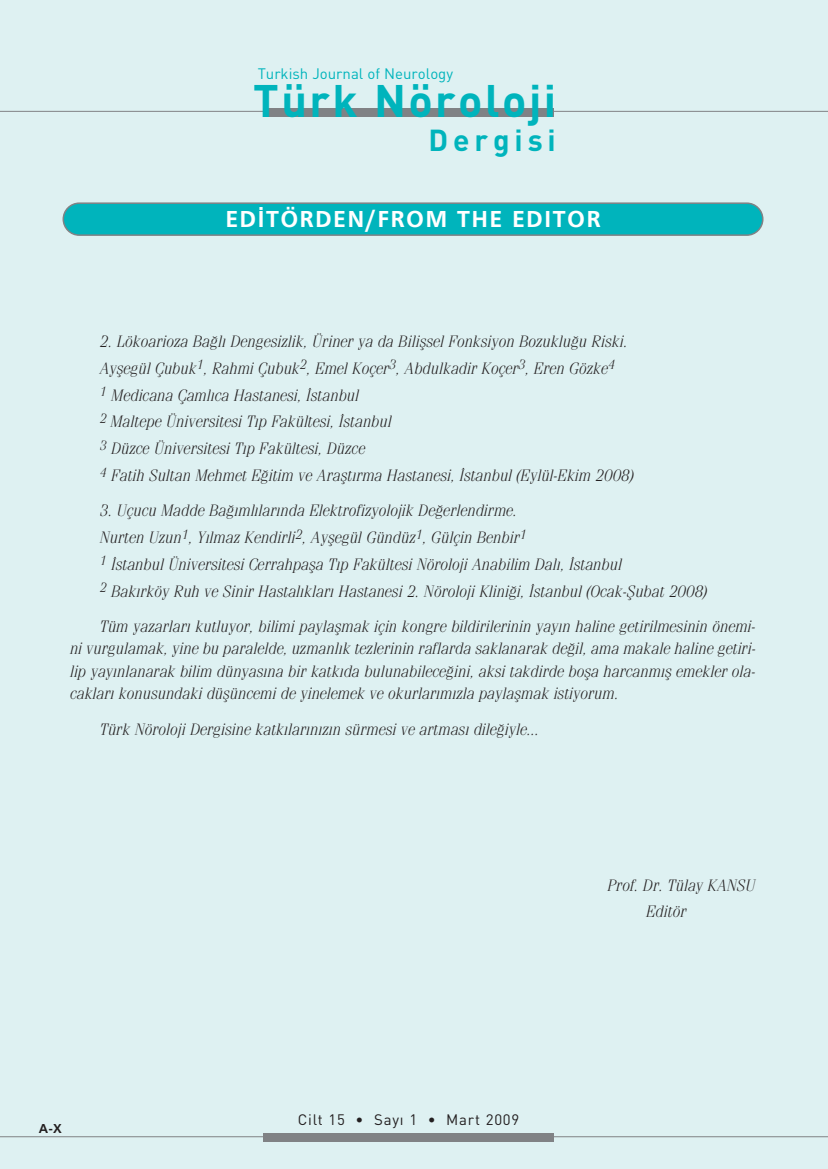
<style>
.page{position:relative;width:828px;height:1169px;background:#fff}
.page>*{position:absolute;margin:0;border:0;box-sizing:border-box;transform-origin:0 0}
.t1{font:700 45px "DI Nbek";letter-spacing:.055em;color:#00b4bc}
.t2{font:700 30px "DI Nbek";letter-spacing:.165em;color:#00b4bc}
.t3{font:700 24px "Frutiger";letter-spacing:.055em;color:#fff}
.t4{font:italic 300 16.5px/26.7px "Fenice";color:#231f20}
.t5{font:15px "DIN Bek";color:#00b4bc}
.t6{font:15px "DIN Bek";letter-spacing:.05em;color:#231f20}
.t7{font:700 13.5px "Frutiger";color:#231f20}
</style>
<div class="page">
<div style="left:0;top:0;width:828px;height:1168px;background:#def1f2"></div>
<svg style="left:63px;top:202px;width:701px;height:34px;background:#11b0b8"></svg>
<hr style="left:0;top:111px;width:828px;height:1px;background:#808285">
<div style="left:263px;top:108px;width:291px;height:9px;background:#808285"></div>
<hr style="left:0;top:1136px;width:828px;height:1px;background:#808285">
<div style="left:263px;top:1133px;width:291px;height:9px;background:#808285"></div>
<p class="t5" style="left:258px;top:69px;width:197px">Turkish Journal of Neurology</p>
<h1 class="t1" style="left:253px;top:85px;width:305px">Türk Nöroloji</h1>
<h2 class="t2" style="left:429px;top:129px;width:129px">Dergisi</h2>
<h3 class="t3" style="left:225px;top:210px;width:377px">ED‹TÖRDEN/FROM THE EDITOR</h3>
<p class="t4" style="left:100px;top:330px;width:535px">2. Lökoarioza Ba¤l› Dengesizlik, Üriner ya da Biliflsel Fonksiyon Bozuklu¤u Riski.<br>Ayflegül Çubuk<sup>1</sup>, Rahmi Çubuk<sup>2</sup>, Emel Koçer<sup>3</sup>, Abdulkadir Koçer<sup>3</sup>, Eren Gözke<sup>4<br>1</sup> Medicana Çaml›ca Hastanesi, ‹stanbul<br><sup>2</sup> Maltepe Üniversitesi T›p Fakültesi, ‹stanbul<br><sup>3</sup> Düzce Üniversitesi T›p Fakültesi, Düzce<br><sup>4</sup> Fatih Sultan Mehmet E¤itim ve Araflt›rma Hastanesi, ‹stanbul (Eylül-Ekim 2008)</p>
<p class="t4" style="left:100px;top:499px;width:609px">3. Uçucu Madde Ba¤›ml›lar›nda Elektrofizyolojik De¤erlendirme.<br>Nurten Uzun<sup>1</sup>, Y›lmaz Kendirli<sup>2</sup>, Ayflegül Gündüz<sup>1</sup>, Gülçin Benbir<sup>1<br>1</sup> ‹stanbul Üniversitesi Cerrahpafla T›p Fakültesi Nöroloji Anabilim Dal›, ‹stanbul<br><sup>2</sup> Bak›rköy Ruh ve Sinir Hastal›klar› Hastanesi 2. Nöroloji Klini¤i, ‹stanbul (Ocak-fiubat 2008)</p>
<p class="t4" style="left:70px;top:616px;width:687px;line-height:22.5px;text-align:justify;text-indent:30px">Tüm yazarlar› kutluyor, bilimi paylaflmak için kongre bildirilerinin yay›n haline getirilmesinin önemi&shy;ni vurgulamak, yine bu paralelde, uzmanl›k tezlerinin raflarda saklanarak de¤il, ama makale haline getiri&shy;lip yay›nlanarak bilim dünyas›na bir katk›da bulunabilece¤ini, aksi takdirde bofla harcanm›fl emekler ola&shy;caklar› konusundaki düflüncemi de yinelemek ve okurlar›m›zla paylaflmak istiyorum.</p>
<p class="t4" style="left:100px;top:717px;width:441px">Türk Nöroloji Dergisine katk›lar›n›z›n sürmesi ve artmas› dile¤iyle...</p>
<p class="t4" style="left:646px;top:874px;width:111px;line-height:25.5px;text-indent:-39px">Prof. Dr. Tülay KANSU<br>Editör</p>
<p class="t7" style="left:39px;top:1123px;width:24px">A-X</p>
<p class="t6" style="left:298px;top:1114px;width:223px">Cilt 15 • Say› 1 • Mart 2009</p>
</div>
